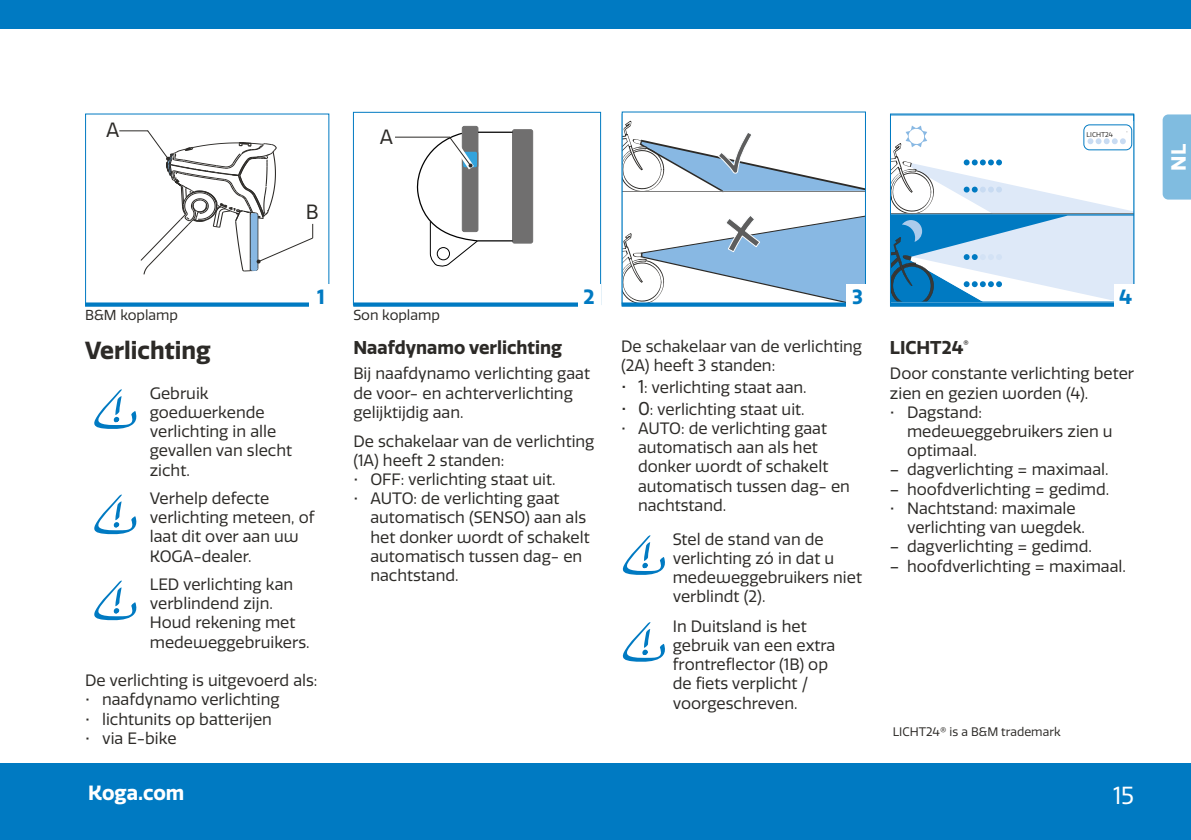
<style>
.page{position:relative;width:1191px;height:840px;background:#fff}
.page>*{position:absolute;margin:0;border:0;box-sizing:border-box;transform-origin:0 0}
.t1{font:700 24px "Quatro";color:#2c2a27}
.t2{font:24px "Quatro";color:#fff}
.t3{font:700 20px "Quatro";color:#fff}
.t4{font:700 20px "Quatro";color:#007ac2}
.t5{font:20px "Quatro";color:#2c2a27}
.t6{font:700 18px "Quatro";color:#2c2a27}
.t7{font:16px/19.2px "Quatro";color:#2c2a27}
.t8{font:14px "Quatro";color:#2c2a27}
.t9{font:12px "Quatro";color:#2c2a27}
.t10{font:6.8px "Quatro";color:#2c2a27}
.t11{font:2.2px "Quatro";color:#2c2a27}
.s1{font-size:18px}
</style>
<div class="page">
<div style="left:85px;top:113px;width:244px;height:193px;background:#fff;border:1px solid #007ac2"></div>
<svg style="left:623px;top:121px;width:241px;height:72px"></svg>
<svg style="left:623px;top:215px;width:241px;height:87px"></svg>
<div style="left:621px;top:111px;width:245px;height:193px;border:1px solid #007ac2"></div>
<svg style="left:622px;top:535px;width:43px;height:40px"></svg>
<svg style="left:622px;top:622px;width:43px;height:40px"></svg>
<svg style="left:892px;top:124px;width:240px;height:176px"></svg>
<div style="left:890px;top:114px;width:244px;height:188px;border:1px solid #007ac2"></div>
<div style="left:462px;top:126px;width:16px;height:105px;background:#706f6f;border-radius:2px"></div>
<div style="left:462px;top:126px;width:16px;height:106px;border:1px solid #706f6f;border-radius:2px"></div>
<div style="left:512px;top:130px;width:20px;height:113px;background:#706f6f;border-radius:2px"></div>
<div style="left:512px;top:129px;width:21px;height:114px;border:1px solid #706f6f;border-radius:2px"></div>
<hr style="left:478px;top:131px;width:34px;height:2px;background:#000">
<hr style="left:477px;top:240px;width:35px;height:1px;background:#000">
<div style="left:353px;top:112px;width:248px;height:193px;border:1px solid #007ac2"></div>
<hr style="left:395px;top:137px;width:55px;height:1px;background:#2c2a27">
<svg style="left:415px;top:132px;width:65px;height:135px"></svg>
<svg style="left:119px;top:130px;width:195px;height:145px"></svg>
<svg style="left:94px;top:389px;width:43px;height:40px"></svg>
<svg style="left:94px;top:494px;width:43px;height:41px"></svg>
<svg style="left:94px;top:580px;width:43px;height:41px"></svg>
<div style="left:0;top:0;width:1191px;height:28px;background:#007ac2"></div>
<div style="left:0;top:763px;width:1191px;height:76px;background:#007ac2"></div>
<div style="left:1162px;top:114px;width:29px;height:85px;background:#80bce0"></div>
<svg style="left:85px;top:302px;width:224px;height:4px"></svg>
<svg style="left:353px;top:302px;width:225px;height:4px"></svg>
<svg style="left:890px;top:302px;width:224px;height:4px"></svg>
<svg style="left:621px;top:302px;width:225px;height:4px"></svg>
<div style="left:1114px;top:284px;width:23px;height:23px;background:#fff"></div>
<div style="left:309px;top:284px;width:23px;height:23px;background:#fff"></div>
<div style="left:578px;top:284px;width:22px;height:23px;background:#fff"></div>
<div style="left:846px;top:284px;width:22px;height:23px;background:#fff"></div>
<p class="t5" style="left:106px;top:119px;width:15px">A</p>
<p class="t5" style="left:380px;top:125px;width:15px">A</p>
<p class="t5" style="left:306px;top:200px;width:14px">B</p>
<p class="t10" style="left:1086px;top:130px;width:28px">LICHT24</p>
<p class="t11" style="left:1126px;top:131px;width:3px">®</p>
<p class="t8" style="left:85px;top:306px;width:95px">B&amp;M koplamp</p>
<p class="t4" style="left:317px;top:284px;width:9px">1</p>
<p class="t4" style="left:583px;top:284px;width:13px">2</p>
<p class="t4" style="left:852px;top:284px;width:12px">3</p>
<p class="t4" style="left:1119px;top:284px;width:15px">4</p>
<p class="t8" style="left:353px;top:306px;width:88px">Son koplamp</p>
<h1 class="t1" style="left:85px;top:336px;width:127px">Verlichting</h1>
<p class="t7" style="left:150px;top:383px;width:144px">Gebruik goedwerkende verlichting in alle gevallen van slecht zicht.</p>
<p class="t7" style="left:150px;top:488px;width:166px">Verhelp defecte verlichting meteen, of laat dit over aan uw<br>KOGA-dealer.</p>
<p class="t7" style="left:150px;top:574px;width:161px">LED verlichting kan verblindend zijn.<br>Houd rekening met medeweggebruikers.</p>
<p class="t7" style="left:85px;top:670px;width:234px">De verlichting is uitgevoerd als:</p>
<p class="t7" style="left:85px;top:690px;width:196px">• naafdynamo verlichting</p>
<p class="t7" style="left:85px;top:709px;width:188px">• lichtunits op batterijen</p>
<p class="t7" style="left:85px;top:728px;width:93px">• via E-bike</p>
<p class="t3" style="left:88px;top:780px;width:98px">Koga.com</p>
<p class="t6" style="left:353px;top:337px;width:210px">Naafdynamo verlichting</p>
<p class="t7" style="left:353px;top:364px;width:238px">Bij naafdynamo verlichting gaat de voor- en achterverlichting gelijktijdig aan.</p>
<p class="t7" style="left:353px;top:431px;width:243px">De schakelaar van de verlichting (1A) heeft 2 standen:</p>
<p class="t7" style="left:353px;top:470px;width:204px">• OFF: verlichting staat uit.</p>
<p class="t7" style="left:370px;top:489px;width:221px;text-indent:-17px">• AUTO: de verlichting gaat automatisch (SENSO) aan als het donker wordt of schakelt automatisch tussen dag- en nachtstand.</p>
<p class="t7" style="left:621px;top:337px;width:243px">De schakelaar van de verlichting (2A) heeft 3 standen:</p>
<p class="t7" style="left:621px;top:378px;width:187px"><span class="s1">• 1</span>: verlichting staat aan.</p>
<p class="t7" style="left:621px;top:399px;width:185px"><span class="s1">• 0</span>: verlichting staat uit.</p>
<p class="t7" style="left:638px;top:418px;width:213px;text-indent:-17px">• AUTO: de verlichting gaat automatisch aan als het donker wordt of schakelt automatisch tussen dag- en nachtstand.</p>
<p class="t7" style="left:672px;top:529px;width:191px">Stel de stand van de verlichting zó in dat u medeweggebruikers niet verblindt (2).</p>
<p class="t7" style="left:672px;top:616px;width:164px">In Duitsland is het gebruik van een extra frontreflector (1B) op de fiets verplicht / voorgeschreven.</p>
<p class="t6" style="left:890px;top:337px;width:80px">LICHT24<sup>®</sup></p>
<p class="t7" style="left:890px;top:364px;width:246px">Door constante verlichting beter zien en gezien worden (4).</p>
<p class="t7" style="left:907px;top:402px;width:207px;text-indent:-17px">• Dagstand: medeweggebruikers zien u optimaal.</p>
<p class="t7" style="left:890px;top:460px;width:220px">– dagverlichting = maximaal.</p>
<p class="t7" style="left:890px;top:479px;width:221px">– hoofdverlichting = gedimd.</p>
<p class="t7" style="left:907px;top:498px;width:179px;text-indent:-17px">• Nachtstand: maximale verlichting van wegdek.</p>
<p class="t7" style="left:890px;top:537px;width:203px">– dagverlichting = gedimd.</p>
<p class="t7" style="left:890px;top:556px;width:237px">– hoofdverlichting = maximaal.</p>
<p class="t9" style="left:892px;top:724px;width:169px">LICHT24® is a B&amp;M trademark</p>
<h1 class="t2" style="left:1113px;top:781px;width:23px">15</h1>
<p class="t3" style="left:1166px;top:171px;width:28px;rotate:-90deg">NL</p>
</div>
